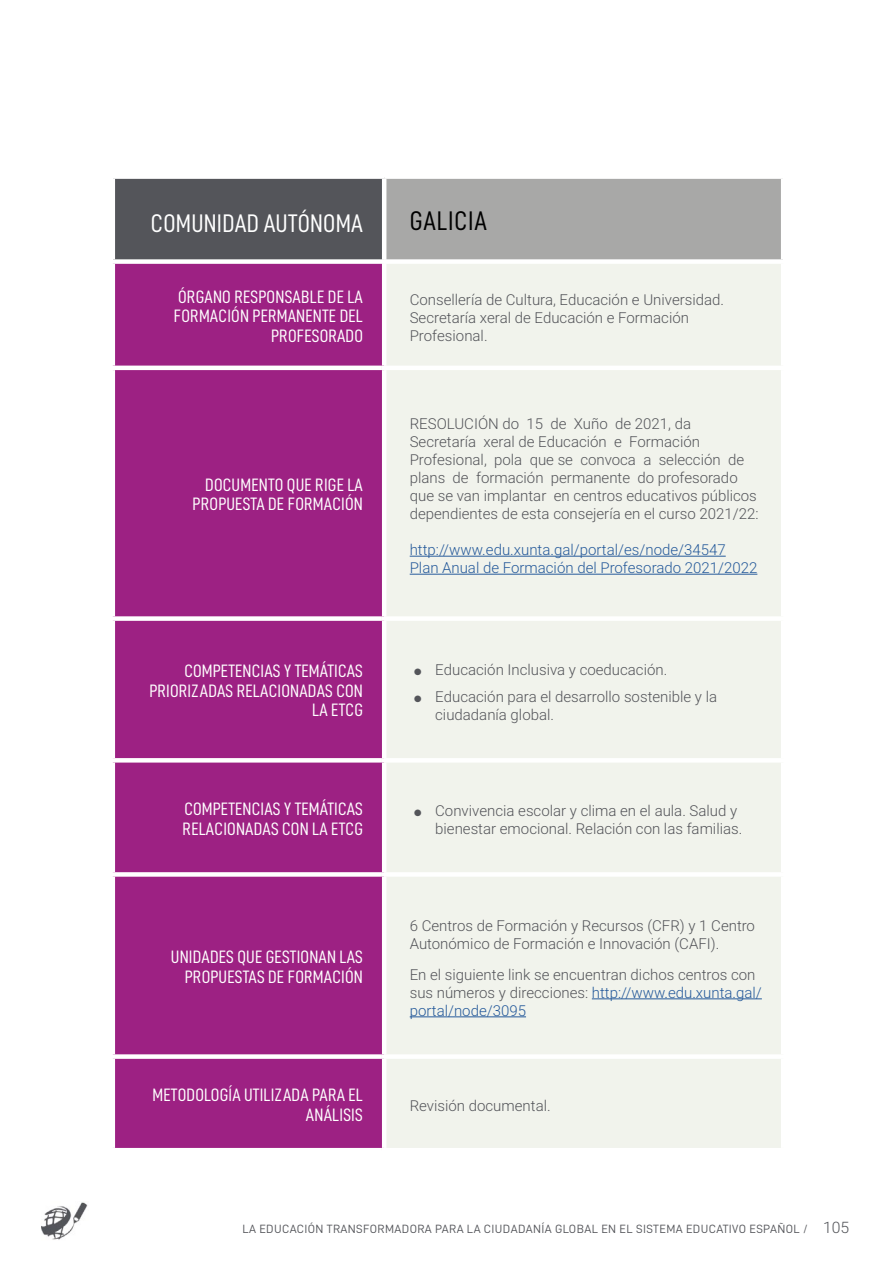
<style>
.page{position:relative;width:893px;height:1263px;background:#fff}
.page>*{position:absolute;margin:0;border:0;box-sizing:border-box;transform-origin:0 0}
.t1{font:27px "D DIN Condensed";letter-spacing:.03em;color:#000}
.t2{font:25.5px "D DIN Condensed";letter-spacing:.01em;color:#fff}
.t3{font:18px/19.5px "D DIN Condensed";letter-spacing:.01em;color:#fff;text-align:right}
.t4{font:300 15px/18px "Heebo";color:#54555a}
.t5{font:300 15px/18px "Heebo";color:#275b9b}
.t6{font:12px "D DIN";letter-spacing:.03em;color:#54555a}
.s1{font-family:"Mark Pro";font-weight:400;font-size:9px}
.s2{color:#275b9b}
.s3{font-family:"Heebo";font-weight:300;font-size:15.75px}
</style>
<div class="page">
<img style="left:42px;top:1202px;width:46px;height:38px">
<div style="left:113px;top:177px;width:271px;height:85px;background:#54555a"></div>
<div style="left:384px;top:177px;width:399px;height:85px;background:#a8a8a7"></div>
<div style="left:115px;top:264px;width:267px;height:884px;background:#9d2183"></div>
<div style="left:386px;top:264px;width:395px;height:884px;background:#f1f3ec"></div>
<hr style="left:111px;top:366px;width:271px;height:4px;background:#fff">
<div style="left:111px;top:616px;width:271px;height:5px;background:#fff"></div>
<svg style="left:113px;top:758px;width:269px;height:4px"></svg>
<div style="left:111px;top:872px;width:271px;height:5px;background:#fff"></div>
<div style="left:111px;top:1054px;width:271px;height:5px;background:#fff"></div>
<hr style="left:382px;top:366px;width:403px;height:4px;background:#fff">
<div style="left:382px;top:616px;width:403px;height:5px;background:#fff"></div>
<hr style="left:382px;top:758px;width:403px;height:4px;background:#fff">
<div style="left:382px;top:872px;width:403px;height:5px;background:#fff"></div>
<div style="left:382px;top:1054px;width:403px;height:5px;background:#fff"></div>
<div style="left:111px;top:174px;width:273px;height:5px;background:#fff"></div>
<hr style="left:111px;top:179px;width:4px;height:80px;background:#fff">
<div style="left:111px;top:259px;width:275px;height:5px;background:#fff"></div>
<div style="left:384px;top:174px;width:401px;height:5px;background:#fff"></div>
<hr style="left:382px;top:179px;width:4px;height:80px;background:#fff">
<hr style="left:781px;top:179px;width:4px;height:80px;background:#fff">
<div style="left:382px;top:259px;width:403px;height:5px;background:#fff"></div>
<hr style="left:410px;top:556px;width:316px;height:1px;background:#275b9b">
<hr style="left:410px;top:574px;width:347px;height:1px;background:#275b9b">
<hr style="left:592px;top:998px;width:170px;height:1px;background:#275b9b">
<hr style="left:410px;top:1016px;width:116px;height:1px;background:#275b9b">
<h2 class="t2" style="left:151px;top:209px;width:213px">COMUNIDAD AUTÓNOMA</h2>
<h1 class="t1" style="left:410px;top:206px;width:79px">GALICIA</h1>
<p class="t3" style="left:174px;top:286px;width:191px">ÓRGANO RESPONSABLE DE LA<br>FORMACIÓN PERMANENTE DEL<br>PROFESORADO</p>
<p class="t4" style="left:410px;top:290px;width:316px">Consellería de Cultura, Educación e Universidad.<br>Secretaría xeral de Educación e Formación<br>Profesional.</p>
<p class="t3" style="left:193px;top:475px;width:172px">DOCUMENTO QUE RIGE LA<br>PROPUESTA DE FORMACIÓN</p>
<p class="t4" style="left:410px;top:415px;width:350px">RESOLUCIÓN do 15 de Xuño de 2021, da Secretaría xeral de Educación e Formación Profesional, pola que se convoca a selección de plans de formación permanente do profesorado que se van implantar en centros educativos públicos dependientes de esta consejería en el curso 2021/22:</p>
<p class="t5" style="left:410px;top:541px;width:349px">http://www.edu.xunta.gal/portal/es/node/34547<br>Plan Anual de Formación del Profesorado 2021/2022</p>
<p class="t3" style="left:149px;top:661px;width:215px">COMPETENCIAS Y TEMÁTICAS<br>PRIORIZADAS RELACIONADAS CON<br>LA ETCG</p>
<p class="t4" style="left:414px;top:661px;width:255px"><span class="s1">●</span> Educación Inclusiva y coeducación.</p>
<p class="t4" style="left:435px;top:687px;width:283px;text-indent:-21px"><span class="s1">●</span> Educación para el desarrollo sostenible y la ciudadanía global.</p>
<p class="t3" style="left:183px;top:799px;width:182px;text-align:left">COMPETENCIAS Y TEMÁTICAS<br>RELACIONADAS CON LA ETCG</p>
<p class="t4" style="left:435px;top:802px;width:309px;text-indent:-21px"><span class="s1">●</span> Convivencia escolar y clima en el aula. Salud y bienestar emocional. Relación con las familias.</p>
<p class="t3" style="left:171px;top:947px;width:193px">UNIDADES QUE GESTIONAN LAS<br>PROPUESTAS DE FORMACIÓN</p>
<p class="t3" style="left:153px;top:1085px;width:212px">METODOLOGÍA UTILIZADA PARA EL<br>ANÁLISIS</p>
<p class="t4" style="left:410px;top:917px;width:347px">6 Centros de Formación y Recursos (CFR) y 1 Centro<br>Autonómico de Formación e Innovación (CAFI).</p>
<p class="t4" style="left:410px;top:965px;width:354px">En el siguiente link se encuentran dichos centros con sus números y direcciones: <span class="s2">http://www.edu.xunta.gal/ portal/node/3095</span></p>
<p class="t4" style="left:410px;top:1097px;width:142px">Revisión documental.</p>
<p class="t6" style="left:242px;top:1222px;width:608px">LA EDUCACIÓN TRANSFORMADORA PARA LA CIUDADANÍA GLOBAL EN EL SISTEMA EDUCATIVO ESPAÑOL / <span class="s3">105</span></p>
</div>
